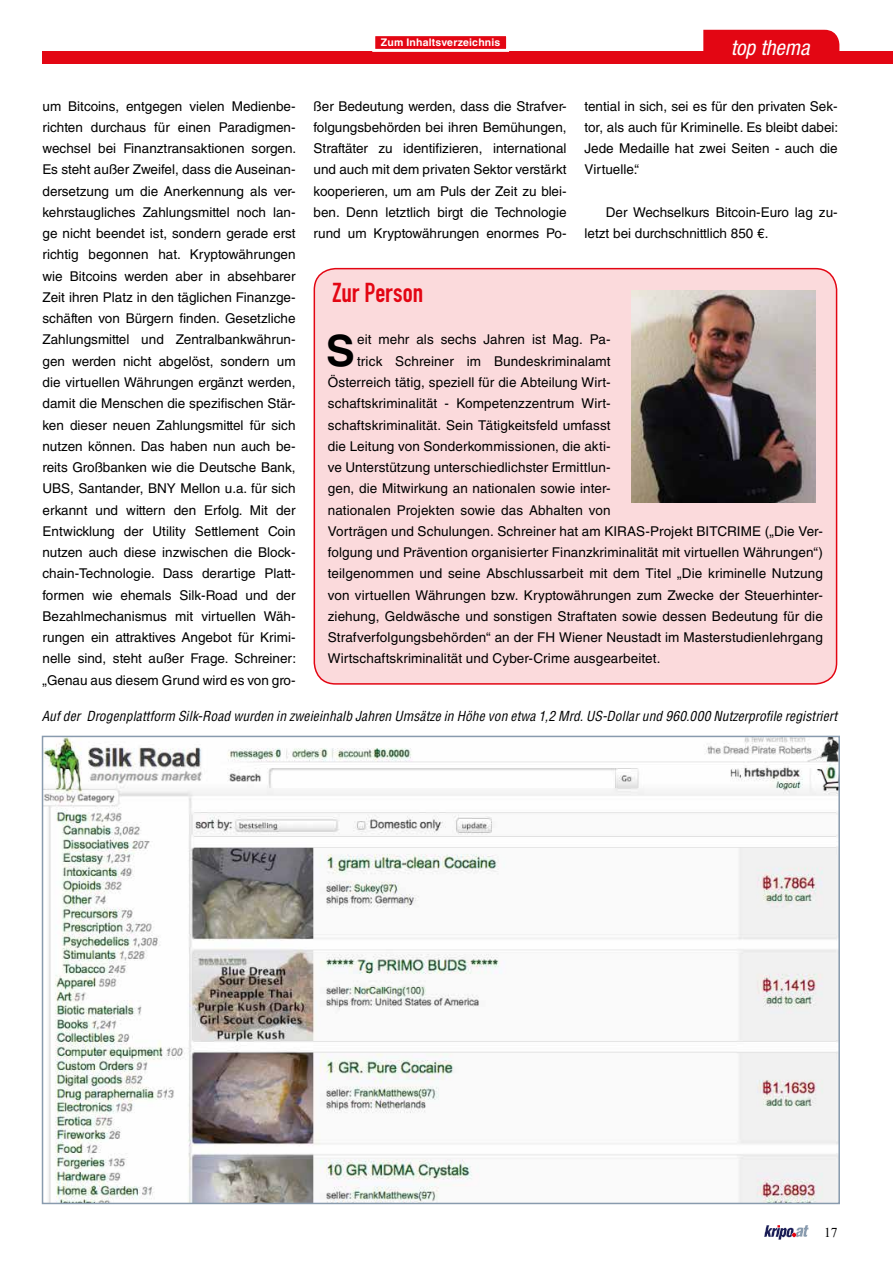
<style>
.page{position:relative;width:893px;height:1263px;background:#fff}
.page>*{position:absolute;margin:0;border:0;box-sizing:border-box;transform-origin:0 0}
.t1{font:700 43.05px "Helvetica LT Std";color:#000}
.t2{font:27px "DIN Engschrift";color:#e30613}
.t3{font:italic condensed 21px "Helvetica Neue";color:#fff}
.t4{font:13.5px/21.3px "Helvetica LT Std";letter-spacing:.005em;color:#000;text-align:justify}
.t5{font:italic condensed 13.5px "Helvetica LT Std";letter-spacing:.01em;color:#000}
.t6{font:13.5px "Times New Roman";color:#000}
.t7{font:700 10.5px "Helvetica LT Std";letter-spacing:.015em;color:#fff}
</style>
<div class="page">
<svg style="left:764px;top:1225px;width:45px;height:15px"></svg>
<div style="left:43px;top:51px;width:850px;height:13px;background:#e30613"></div>
<div style="left:703px;top:30px;width:136px;height:21px;background:#e30613"></div>
<img style="left:45px;top:739px;width:792px;height:462px">
<div style="left:42px;top:736px;width:798px;height:468px;border:2px solid #899bae"></div>
<div style="left:314px;top:269px;width:523px;height:415px;background:#fbdadc;border-radius:21px"></div>
<div style="left:314px;top:268px;width:523px;height:417px;border:2px solid #e30613;border-radius:21px"></div>
<img style="left:632px;top:290px;width:184px;height:213px">
<div style="left:374px;top:35px;width:134px;height:15px;background:#e30613"></div>
<div style="left:372px;top:33px;width:137px;height:19px;border:3px solid #fff"></div>
<p class="t7" style="left:381px;top:36px;width:121px">Zum Inhaltsverzeichnis</p>
<h3 class="t3" style="left:731px;top:35px;width:80px">top thema</h3>
<p class="t4" style="left:43px;top:95px;width:255px">um Bitcoins, entgegen vielen Medienbe&shy;richten durchaus für einen Paradigmen&shy;wechsel bei Finanztransaktionen sorgen.<br>Es steht außer Zweifel, dass die Auseinan&shy;dersetzung um die Anerkennung als ver&shy;kehrstaugliches Zahlungsmittel noch lan&shy;ge nicht beendet ist, sondern gerade erst richtig begonnen hat. Kryptowährungen wie Bitcoins werden aber in absehbarer Zeit ihren Platz in den täglichen Finanzge&shy;schäften von Bürgern finden. Gesetzliche Zahlungsmittel und Zentralbankwährun&shy;gen werden nicht abgelöst, sondern um die virtuellen Währungen ergänzt werden, damit die Menschen die spezifischen Stär&shy;ken dieser neuen Zahlungsmittel für sich nutzen können. Das haben nun auch be&shy;reits Großbanken wie die Deutsche Bank, UBS, Santander, BNY Mellon u.a. für sich erkannt und wittern den Erfolg. Mit der Entwicklung der Utility Settlement Coin nutzen auch diese inzwischen die Block&shy;chain-Technologie. Dass derartige Platt&shy;formen wie ehemals Silk-Road und der Bezahlmechanismus mit virtuellen Wäh&shy;rungen ein attraktives Angebot für Krimi&shy;nelle sind, steht außer Frage. Schreiner: „Genau aus diesem Grund wird es von gro-</p>
<p class="t4" style="left:314px;top:95px;width:255px">ßer Bedeutung werden, dass die Strafver&shy;folgungsbehörden bei ihren Bemühungen, Straftäter zu identifizieren, international und auch mit dem privaten Sektor verstärkt kooperieren, um am Puls der Zeit zu blei&shy;ben. Denn letztlich birgt die Technologie rund um Kryptowährungen enormes Po-</p>
<p class="t4" style="left:585px;top:95px;width:255px">tential in sich, sei es für den privaten Sek&shy;tor, als auch für Kriminelle. Es bleibt dabei:<br>Jede Medaille hat zwei Seiten - auch die Virtuelle.“</p>
<p class="t4" style="left:585px;top:202px;width:255px;text-indent:21px">Der Wechselkurs Bitcoin-Euro lag zu&shy;letzt bei durchschnittlich 850 €.</p>
<h2 class="t2" style="left:332px;top:277px;width:92px">Zur Person</h2>
<h1 class="t1" style="left:326px;top:324px;width:30px">S</h1>
<p class="t4" style="left:357px;top:329px;width:255px">eit mehr als sechs Jahren ist Mag. Pa-</p>
<p class="t4" style="left:357px;top:350px;width:255px">trick Schreiner im Bundeskriminalamt</p>
<p class="t4" style="left:328px;top:372px;width:284px">Österreich tätig, speziell für die Abteilung Wirt-</p>
<p class="t4" style="left:328px;top:393px;width:284px">schaftskriminalität - Kompetenzzentrum Wirt-</p>
<p class="t4" style="left:328px;top:414px;width:284px">schaftskriminalität. Sein Tätigkeitsfeld umfasst</p>
<p class="t4" style="left:328px;top:435px;width:284px">die Leitung von Sonderkommissionen, die akti-</p>
<p class="t4" style="left:328px;top:457px;width:284px">ve Unterstützung unterschiedlichster Ermittlun-</p>
<p class="t4" style="left:328px;top:478px;width:284px">gen, die Mitwirkung an nationalen sowie inter-</p>
<p class="t4" style="left:328px;top:499px;width:284px">nationalen Projekten sowie das Abhalten von</p>
<p class="t4" style="left:328px;top:520px;width:497px">Vorträgen und Schulungen. Schreiner hat am KIRAS-Projekt BITCRIME („Die Ver-</p>
<p class="t4" style="left:328px;top:542px;width:496px">folgung und Prävention organisierter Finanzkriminalität mit virtuellen Währungen“)</p>
<p class="t4" style="left:328px;top:563px;width:496px">teilgenommen und seine Abschlussarbeit mit dem Titel „Die kriminelle Nutzung</p>
<p class="t4" style="left:328px;top:584px;width:497px">von virtuellen Währungen bzw. Kryptowährungen zum Zwecke der Steuerhinter-</p>
<p class="t4" style="left:328px;top:605px;width:496px">ziehung, Geldwäsche und sonstigen Straftaten sowie dessen Bedeutung für die</p>
<p class="t4" style="left:328px;top:627px;width:496px">Strafverfolgungsbehörden“ an der FH Wiener Neustadt im Masterstudienlehrgang</p>
<p class="t4" style="left:328px;top:648px;width:334px">Wirtschaftskriminalität und Cyber-Crime ausgearbeitet.</p>
<p class="t5" style="left:42px;top:708px;width:797px">Auf der Drogenplattform Silk-Road wurden in zweieinhalb Jahren Umsätze in Höhe von etwa 1,2 Mrd. US-Dollar und 960.000 Nutzerprofile registriert</p>
<p class="t6" style="left:824px;top:1223px;width:15px">17</p>
</div>
